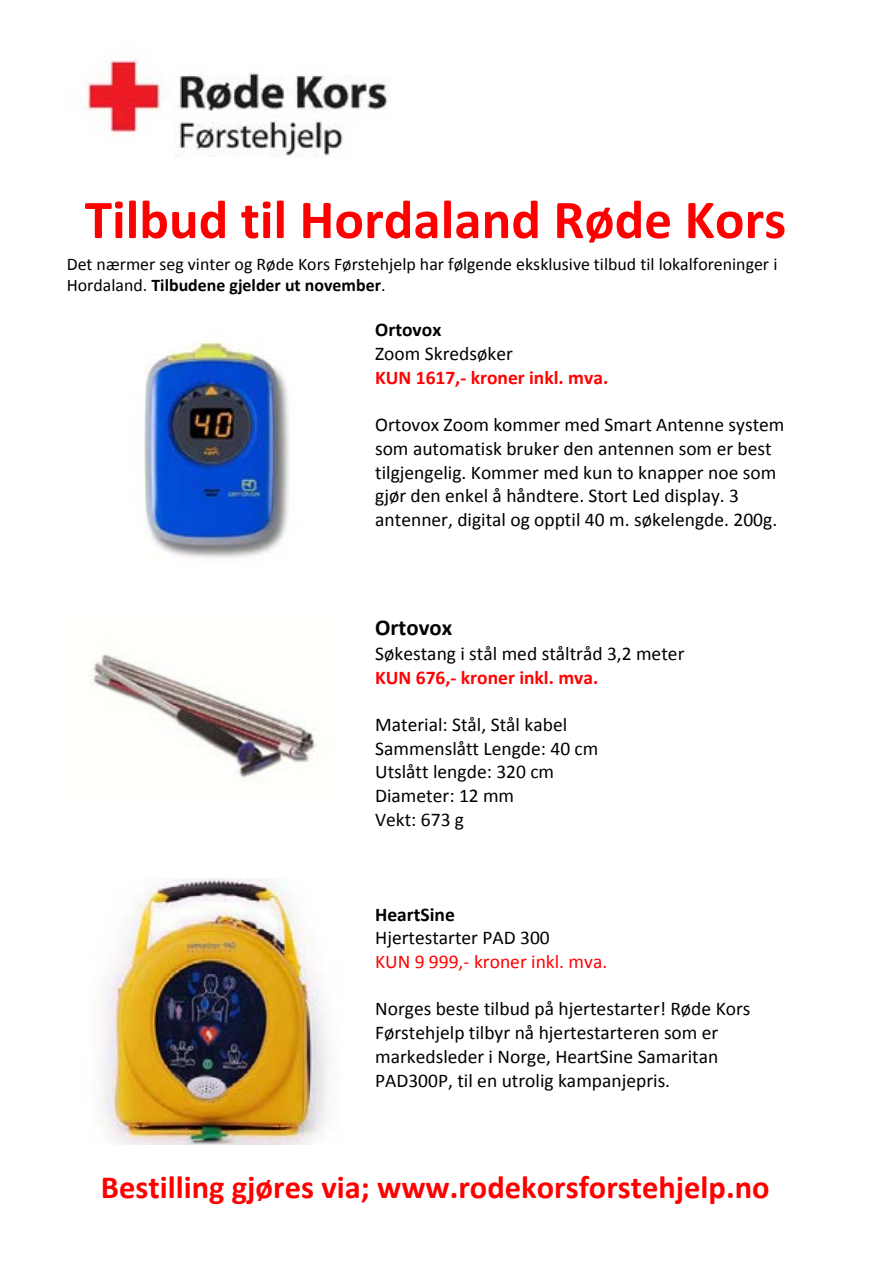
<style>
.page{position:relative;width:893px;height:1263px;background:#fff}
.page>*{position:absolute;margin:0;border:0;box-sizing:border-box;transform-origin:0 0}
.t1{font:700 55.05px "Calibri";color:#f00}
.t2{font:700 32.25px "Calibri";color:#f00}
.t3{font:700 22.65px "Calibri";color:#000}
.t4{font:19.35px/23.7px "Calibri";color:#000}
.t5{font:700 19.35px "Calibri";color:#f00}
.t6{font:19.35px "Calibri";color:#f00}
.t7{font:700 19.35px "Calibri";color:#000}
.t8{font:17.7px/21.8px "Calibri";color:#000}
.s1{font-weight:700}
</style>
<div class="page">
<img style="left:86px;top:60px;width:304px;height:96px">
<img style="left:144px;top:341px;width:145px;height:217px">
<img style="left:90px;top:654px;width:228px;height:128px">
<img style="left:101px;top:878px;width:226px;height:267px">
<h1 class="t1" style="left:85px;top:184px;width:703px">Tilbud til Hordaland Røde Kors</h1>
<p class="t8" style="left:67px;top:253px;width:712px">Det nærmer seg vinter og Røde Kors Førstehjelp har følgende eksklusive tilbud til lokalforeninger i<br>Hordaland. <span class="s1">Tilbudene gjelder ut november</span>.</p>
<p class="t7" style="left:375px;top:318px;width:68px">Ortovox</p>
<p class="t4" style="left:375px;top:342px;width:139px">Zoom Skredsøker</p>
<p class="t5" style="left:375px;top:365px;width:235px">KUN 1617,‐ kroner inkl. mva.</p>
<p class="t4" style="left:375px;top:413px;width:411px">Ortovox Zoom kommer med Smart Antenne system som automatisk bruker den antennen som er best tilgjengelig. Kommer med kun to knapper noe som gjør den enkel å håndtere. Stort Led display. 3 antenner, digital og opptil 40 m. søkelengde. 200g.</p>
<p class="t3" style="left:375px;top:613px;width:78px">Ortovox</p>
<p class="t4" style="left:375px;top:642px;width:311px">Søkestang i stål med ståltråd 3,2 meter</p>
<p class="t5" style="left:375px;top:665px;width:225px">KUN 676,‐ kroner inkl. mva.</p>
<p class="t4" style="left:375px;top:713px;width:225px">Material: Stål, Stål kabel<br>Sammenslått Lengde: 40 cm<br>Utslått lengde: 320 cm<br>Diameter: 12 mm<br>Vekt: 673 g</p>
<p class="t7" style="left:375px;top:902px;width:81px">HeartSine</p>
<p class="t4" style="left:375px;top:926px;width:176px">Hjertestarter PAD 300</p>
<p class="t6" style="left:375px;top:949px;width:234px">KUN 9 999,‐ kroner inkl. mva.</p>
<p class="t4" style="left:375px;top:997px;width:377px">Norges beste tilbud på hjertestarter! Røde Kors Førstehjelp tilbyr nå hjertestarteren som er markedsleder i Norge, HeartSine Samaritan PAD300P, til en utrolig kampanjepris.</p>
<h2 class="t2" style="left:101px;top:1167px;width:670px">Bestilling gjøres via; www.rodekorsforstehjelp.no</h2>
</div>
